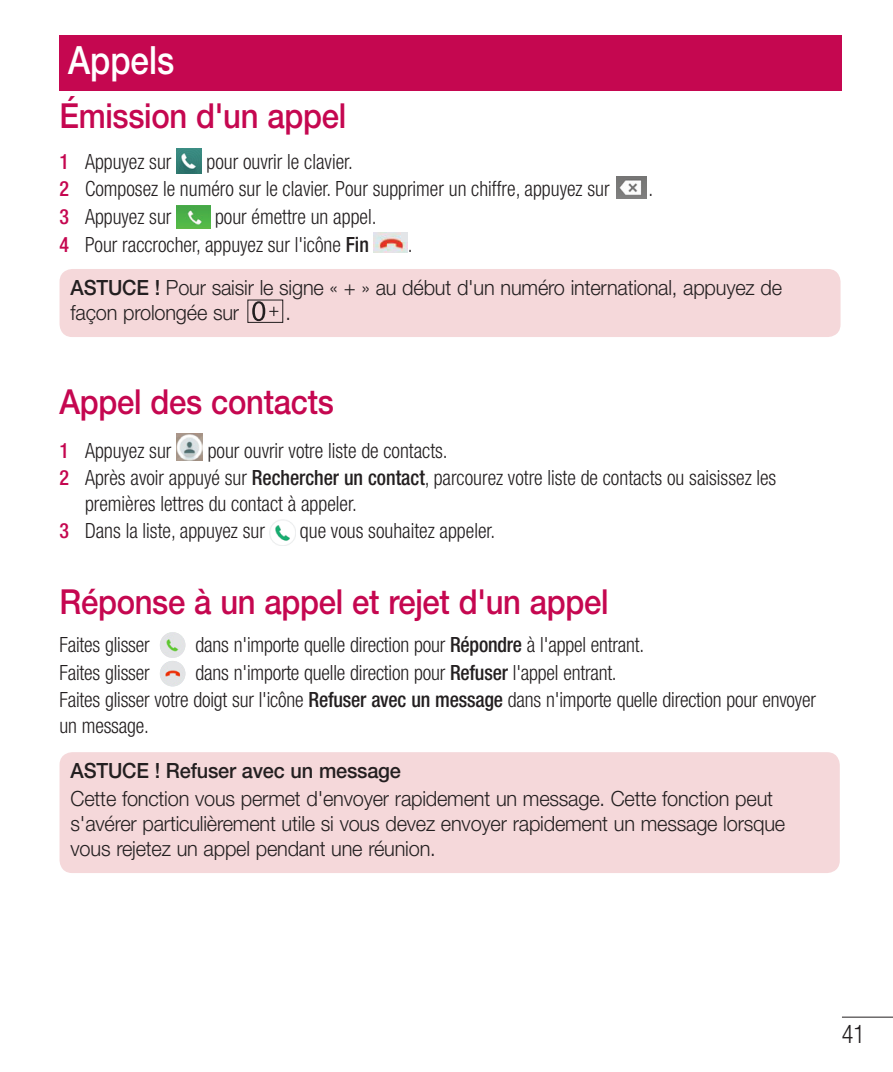
<style>
.page{position:relative;width:893px;height:1072px;background:#fff}
.page>*{position:absolute;margin:0;border:0;box-sizing:border-box;transform-origin:0 0}
.Head_01{font:500 39px "Helvetica Neue LT Pro";color:#fff;scale:.85 1}
.M_head_02{font:500 34.5px "Helvetica Neue LT Pro";letter-spacing:-.01em;color:#c50750;scale:.9 1}
.t1{font:300 condensed 25.5px "Helvetica Neue LT Pro";color:#231f20;scale:.95 1}
.main_Num{font:300 condensed 21px/25.2px "Helvetica Neue LT Pro";color:#231f20;scale:.95 1}
.t2{font:300 21px/25.2px "Helvetica Neue LT Pro";letter-spacing:-.01em;color:#231f20;scale:.95 1}
.main{font:300 condensed 21px/25.2px "Helvetica Neue LT Pro";letter-spacing:-.01em;color:#231f20;scale:.95 1}
.s1{font-weight:500;color:#c50750}
.s2{font-weight:500}
</style>
<div class="page">
<hr style="left:842px;top:1016px;width:51px;height:1px;background:#231f20">
<div style="left:60px;top:35px;width:782px;height:56px;background:#c50750"></div>
<img style="left:176px;top:148px;width:26px;height:26px">
<img style="left:616px;top:177px;width:30px;height:22px">
<img style="left:176px;top:206px;width:34px;height:22px">
<img style="left:374px;top:233px;width:34px;height:20px">
<div style="left:60px;top:269px;width:780px;height:68px;background:#f5d8da;border-radius:13px"></div>
<svg style="left:252px;top:302px;width:26px;height:19px"></svg>
<div style="left:247px;top:300px;width:36px;height:23px;border:1px solid #231f20"></div>
<img style="left:176px;top:434px;width:27px;height:27px">
<img style="left:270px;top:519px;width:25px;height:26px">
<img style="left:160px;top:632px;width:25px;height:26px;border-radius:13px">
<img style="left:160px;top:661px;width:25px;height:25px;border-radius:13px">
<div style="left:60px;top:752px;width:780px;height:121px;background:#f5d8da;border-radius:13px"></div>
<p class="Head_01" style="left:68px;top:37px;width:126px">Appels</p>
<p class="M_head_02" style="left:60px;top:95px;width:320px">Émission d'un appel</p>
<p class="main_Num" style="left:60px;top:148px;width:119px"><span class="s1">1</span> Appuyez sur</p>
<p class="main_Num" style="left:206px;top:148px;width:156px">pour ouvrir le clavier.</p>
<p class="main_Num" style="left:60px;top:176px;width:580px"><span class="s1">2</span> Composez le numéro sur le clavier. Pour supprimer un chiffre, appuyez sur</p>
<p class="main_Num" style="left:648px;top:176px;width:7px">.</p>
<p class="main_Num" style="left:60px;top:204px;width:119px"><span class="s1">3</span> Appuyez sur</p>
<p class="main_Num" style="left:215px;top:204px;width:171px">pour émettre un appel.</p>
<p class="main_Num" style="left:60px;top:232px;width:327px"><span class="s1">4</span> Pour raccrocher, appuyez sur l'icône <span class="s2">Fin</span></p>
<p class="main_Num" style="left:408px;top:232px;width:7px">.</p>
<p class="t2" style="left:71px;top:274px;width:750px"><span class="s2">ASTUCE !</span> Pour saisir le signe « + » au début d'un numéro international, appuyez de façon prolongée sur</p>
<p class="t2" style="left:285px;top:300px;width:7px">.</p>
<p class="M_head_02" style="left:60px;top:381px;width:306px">Appel des contacts</p>
<p class="main_Num" style="left:60px;top:437px;width:119px"><span class="s1">1</span> Appuyez sur</p>
<p class="main_Num" style="left:208px;top:437px;width:254px">pour ouvrir votre liste de contacts.</p>
<p class="main_Num" style="left:85px;top:465px;width:729px;text-indent:-26px"><span class="s1">2</span> Après avoir appuyé sur <span class="s2">Rechercher un contact</span>, parcourez votre liste de contacts ou saisissez les premières lettres du contact à appeler.</p>
<p class="main_Num" style="left:60px;top:518px;width:218px"><span class="s1">3</span> Dans la liste, appuyez sur</p>
<p class="main_Num" style="left:300px;top:518px;width:207px">que vous souhaitez appeler.</p>
<p class="M_head_02" style="left:60px;top:581px;width:612px">Réponse à un appel et rejet d'un appel</p>
<p class="main" style="left:60px;top:631px;width:96px">Faites glisser</p>
<p class="main" style="left:196px;top:631px;width:474px">dans n'importe quelle direction pour <span class="s2">Répondre</span> à l'appel entrant.</p>
<p class="main" style="left:60px;top:659px;width:96px">Faites glisser</p>
<p class="main" style="left:196px;top:659px;width:445px">dans n'importe quelle direction pour <span class="s2">Refuser</span> l'appel entrant.</p>
<p class="main" style="left:60px;top:687px;width:798px">Faites glisser votre doigt sur l'icône <span class="s2">Refuser avec un message</span> dans n'importe quelle direction pour envoyer un message.</p>
<p class="t2" style="left:71px;top:756px;width:741px;line-height:27.6px"><span class="s2">ASTUCE ! Refuser avec un message<br></span>Cette fonction vous permet d'envoyer rapidement un message. Cette fonction peut</p>
<p class="t2" style="left:71px;top:810px;width:754px">s'avérer particulièrement utile si vous devez envoyer rapidement un message lorsque vous rejetez un appel pendant une réunion.</p>
<p class="t1" style="left:842px;top:1019px;width:26px">41</p>
</div>
